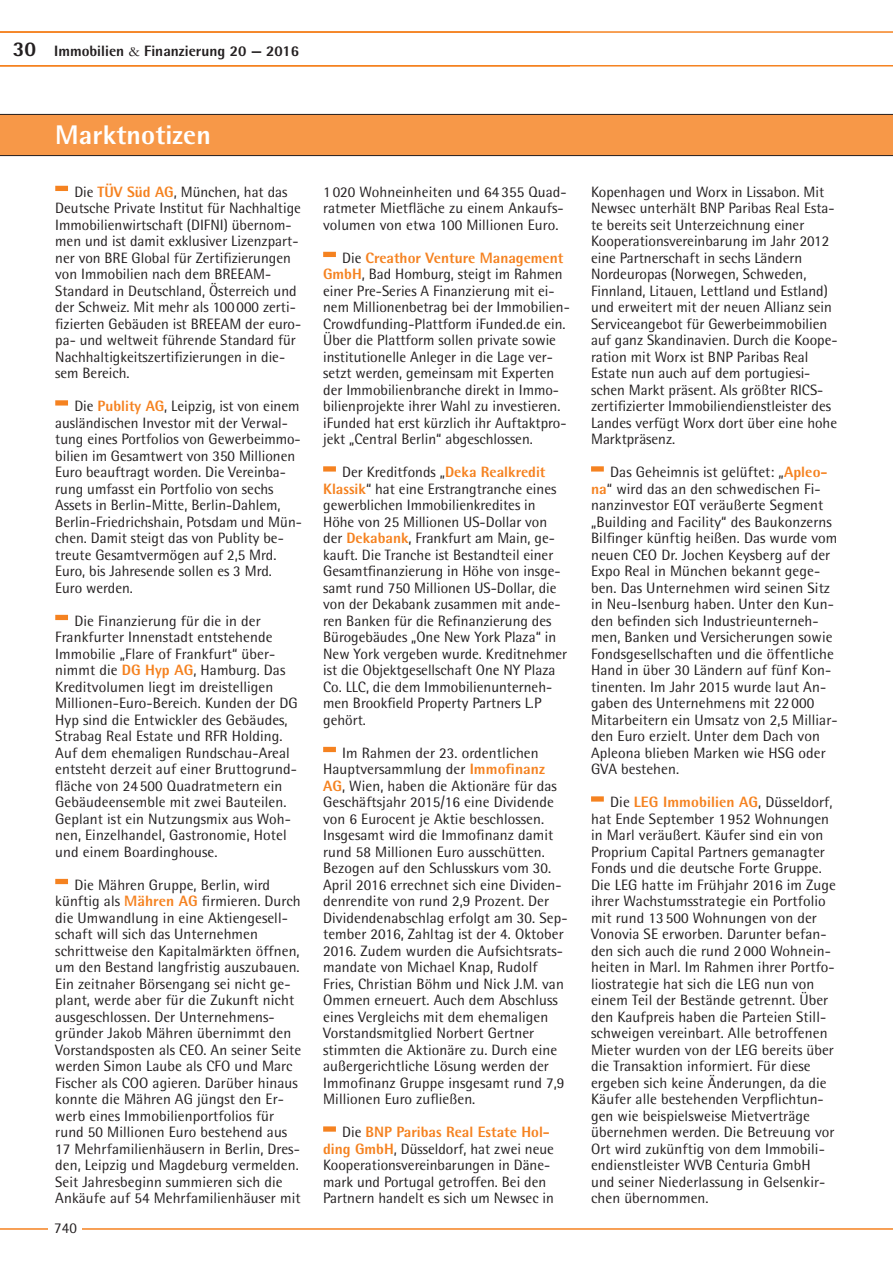
<style>
.page{position:relative;width:893px;height:1263px;background:#fff}
.page>*{position:absolute;margin:0;border:0;box-sizing:border-box;transform-origin:0 0}
.t1{font:800 27px "Rotis Semi Sans";letter-spacing:.005em;color:#fff}
.t2{font:15px/16.5px "Rotis Semi Sans";letter-spacing:.005em;color:#231f20}
.t3{font:800 15px "Rotis Semi Sans";color:#231f20}
.s1{font-size:21px}
.s2{font-family:"Garamond";font-weight:400}
.s3{font-weight:800;color:#f58220}
</style>
<div class="page">
<hr style="left:0;top:1228px;width:893px;height:2px;background:#f58220">
<div style="left:49px;top:1214px;width:24px;height:31px;background:#fff"></div>
<div style="left:50px;top:1215px;width:32px;height:31px;background:#fff"></div>
<div style="left:55px;top:186px;width:13px;height:5px;background:#f58220"></div>
<div style="left:55px;top:400px;width:13px;height:6px;background:#f58220"></div>
<div style="left:55px;top:615px;width:13px;height:5px;background:#f58220"></div>
<div style="left:55px;top:879px;width:13px;height:5px;background:#f58220"></div>
<div style="left:323px;top:252px;width:13px;height:5px;background:#f58220"></div>
<div style="left:323px;top:466px;width:13px;height:6px;background:#f58220"></div>
<div style="left:323px;top:747px;width:13px;height:5px;background:#f58220"></div>
<div style="left:323px;top:1126px;width:13px;height:6px;background:#f58220"></div>
<div style="left:0;top:114px;width:893px;height:42px;background:#f79848"></div>
<svg style="left:0;top:31px;width:893px;height:36px"></svg>
<div style="left:591px;top:466px;width:13px;height:6px;background:#f58220"></div>
<div style="left:591px;top:796px;width:13px;height:6px;background:#f58220"></div>
<p class="t3" style="left:13px;top:41px;width:288px"><span class="s1">30</span> Immobilien <span class="s2">&amp;</span> Finanzierung 20 — 2016</p>
<h1 class="t1" style="left:55px;top:117px;width:157px">Marktnotizen</h1>
<p class="t2" style="left:55px;top:183px;width:247px;text-indent:19px">Die <span class="s3">TÜV Süd AG</span>, München, hat das Deutsche Private Institut für Nachhaltige Immobilienwirtschaft (DIFNI) übernom&shy;men und ist damit exklusiver Lizenzpart&shy;ner von BRE Global für Zertifizierungen von Immobilien nach dem BREEAM-Standard in Deutschland, Österreich und der Schweiz. Mit mehr als 100000 zerti&shy;fizierten Gebäuden ist BREEAM der euro&shy;pa- und weltweit führende Standard für Nachhaltigkeitszertifizierungen in die&shy;sem Bereich.</p>
<p class="t2" style="left:55px;top:398px;width:248px;text-indent:19px">Die <span class="s3">Publity AG</span>, Leipzig, ist von einem ausländischen Investor mit der Verwal&shy;tung eines Portfolios von Gewerbeimmo&shy;bilien im Gesamtwert von 350 Millionen Euro beauftragt worden. Die Vereinba&shy;rung umfasst ein Portfolio von sechs Assets in Berlin-Mitte, Berlin-Dahlem, Berlin-Friedrichshain, Potsdam und Mün&shy;chen. Damit steigt das von Publity be&shy;treute Gesamtvermögen auf 2,5 Mrd.<br>Euro, bis Jahresende sollen es 3 Mrd.<br>Euro werden.</p>
<p class="t2" style="left:55px;top:612px;width:244px;text-indent:19px">Die Finanzierung für die in der Frankfurter Innenstadt entstehende Immobilie „Flare of Frankfurt“ über&shy;nimmt die <span class="s3">DG Hyp AG</span>, Hamburg. Das Kreditvolumen liegt im dreistelligen Millionen-Euro-Bereich. Kunden der DG Hyp sind die Entwickler des Gebäudes, Strabag Real Estate und RFR Holding.<br>Auf dem ehemaligen Rundschau-Areal entsteht derzeit auf einer Bruttogrund&shy;fläche von 24 500 Quadratmetern ein Gebäudeensemble mit zwei Bauteilen.<br>Geplant ist ein Nutzungsmix aus Woh&shy;nen, Einzelhandel, Gastronomie, Hotel und einem Boardinghouse.</p>
<p class="t2" style="left:55px;top:876px;width:248px;text-indent:19px">Die Mähren Gruppe, Berlin, wird künftig als <span class="s3">Mähren AG</span> firmieren. Durch die Umwandlung in eine Aktiengesell&shy;schaft will sich das Unternehmen schrittweise den Kapitalmärkten öffnen, um den Bestand langfristig auszubauen.<br>Ein zeitnaher Börsengang sei nicht ge&shy;plant, werde aber für die Zukunft nicht ausgeschlossen. Der Unternehmens&shy;gründer Jakob Mähren übernimmt den Vorstandsposten als CEO. An seiner Seite werden Simon Laube als CFO und Marc Fischer als COO agieren. Darüber hinaus konnte die Mähren AG jüngst den Er&shy;werb eines Immobilienportfolios für rund 50 Millionen Euro bestehend aus 17 Mehrfamilienhäusern in Berlin, Dres&shy;den, Leipzig und Magdeburg vermelden.<br>Seit Jahresbeginn summieren sich die Ankäufe auf 54 Mehrfamilienhäuser mit</p>
<p class="t2" style="left:54px;top:1219px;width:24px">740</p>
<p class="t2" style="left:54px;top:1219px;width:15px">xx</p>
<p class="t2" style="left:323px;top:183px;width:245px">1 020 Wohneinheiten und 64 355 Quad&shy;ratmeter Mietfläche zu einem Ankaufs&shy;volumen von etwa 100 Millionen Euro.</p>
<p class="t2" style="left:323px;top:249px;width:248px;text-indent:19px">Die <span class="s3">Creathor Venture Management GmbH</span>, Bad Homburg, steigt im Rahmen einer Pre-Series A Finanzierung mit ei&shy;nem Millionenbetrag bei der Immobilien-Crowdfunding-Plattform iFunded.de ein.<br>Über die Plattform sollen private sowie institutionelle Anleger in die Lage ver&shy;setzt werden, gemeinsam mit Experten der Immobilienbranche direkt in Immo&shy;bilienprojekte ihrer Wahl zu investieren. iFunded hat erst kürzlich ihr Auftaktpro&shy;jekt „Central Berlin“ abgeschlossen.</p>
<p class="t2" style="left:323px;top:464px;width:246px;text-indent:19px">Der Kreditfonds „<span class="s3">Deka Realkredit Klassik</span>“ hat eine Erstrangtranche eines gewerblichen Immobilienkredites in Höhe von 25 Millionen US-Dollar von der <span class="s3">Dekabank</span>, Frankfurt am Main, ge&shy;kauft. Die Tranche ist Bestandteil einer Gesamtfinanzierung in Höhe von insge&shy;samt rund 750 Millionen US-Dollar, die von der Dekabank zusammen mit ande&shy;ren Banken für die Refinanzierung des Bürogebäudes „One New York Plaza“ in New York vergeben wurde. Kreditnehmer ist die Objektgesellschaft One NY Plaza Co. LLC, die dem Immobilienunterneh&shy;men Brookfield Property Partners L.P gehört.</p>
<p class="t2" style="left:323px;top:744px;width:246px;text-indent:19px">Im Rahmen der 23. ordentlichen Hauptversammlung der <span class="s3">Immofinanz AG</span>, Wien, haben die Aktionäre für das Geschäftsjahr 2015/16 eine Dividende von 6 Eurocent je Aktie beschlossen.<br>Insgesamt wird die Immofinanz damit rund 58 Millionen Euro ausschütten.<br>Bezogen auf den Schlusskurs vom 30.<br>April 2016 errechnet sich eine Dividen&shy;denrendite von rund 2,9 Prozent. Der Dividendenabschlag erfolgt am 30. Sep&shy;tember 2016, Zahltag ist der 4. Oktober 2016. Zudem wurden die Aufsichtsrats&shy;mandate von Michael Knap, Rudolf Fries, Christian Böhm und Nick J.M. van Ommen erneuert. Auch dem Abschluss eines Vergleichs mit dem ehemaligen Vorstandsmitglied Norbert Gertner stimmten die Aktionäre zu. Durch eine außergerichtliche Lösung werden der Immofinanz Gruppe insgesamt rund 7,9<br>Millionen Euro zufließen.</p>
<p class="t2" style="left:323px;top:1124px;width:232px;text-indent:19px">Die <span class="s3">BNP Paribas Real Estate Hol&shy;ding GmbH</span>, Düsseldorf, hat zwei neue Kooperationsvereinbarungen in Däne&shy;mark und Portugal getroffen. Bei den Partnern handelt es sich um Newsec in</p>
<p class="t2" style="left:591px;top:183px;width:248px">Kopenhagen und Worx in Lissabon. Mit Newsec unterhält BNP Paribas Real Esta&shy;te bereits seit Unterzeichnung einer Kooperationsvereinbarung im Jahr 2012 eine Partnerschaft in sechs Ländern Nordeuropas (Norwegen, Schweden, Finnland, Litauen, Lettland und Estland) und erweitert mit der neuen Allianz sein Serviceangebot für Gewerbeimmobilien auf ganz Skandinavien. Durch die Koope&shy;ration mit Worx ist BNP Paribas Real Estate nun auch auf dem portugiesi&shy;schen Markt präsent. Als größter RICS&shy;zertifizierter Immobiliendienstleister des Landes verfügt Worx dort über eine hohe Marktpräsenz.</p>
<p class="t2" style="left:591px;top:464px;width:248px;text-indent:19px">Das Geheimnis ist gelüftet: „<span class="s3">Apleo&shy;na</span>“ wird das an den schwedischen Fi&shy;nanzinvestor EQT veräußerte Segment „Building and Facility“ des Baukonzerns Bilfinger künftig heißen. Das wurde vom neuen CEO Dr. Jochen Keysberg auf der Expo Real in München bekannt gege&shy;ben. Das Unternehmen wird seinen Sitz in Neu-Isenburg haben. Unter den Kun&shy;den befinden sich Industrieunterneh&shy;men, Banken und Versicherungen sowie Fondsgesellschaften und die öffentliche Hand in über 30 Ländern auf fünf Kon&shy;tinenten. Im Jahr 2015 wurde laut An&shy;gaben des Unternehmens mit 22 000<br>Mitarbeitern ein Umsatz von 2,5 Milliar&shy;den Euro erzielt. Unter dem Dach von Apleona blieben Marken wie HSG oder GVA bestehen.</p>
<p class="t2" style="left:591px;top:794px;width:246px;text-indent:19px">Die <span class="s3">LEG Immobilien AG</span>, Düsseldorf, hat Ende September 1 952 Wohnungen in Marl veräußert. Käufer sind ein von Proprium Capital Partners gemanagter Fonds und die deutsche Forte Gruppe.<br>Die LEG hatte im Frühjahr 2016 im Zuge ihrer Wachstumsstrategie ein Portfolio mit rund 13 500 Wohnungen von der Vonovia SE erworben. Darunter befan&shy;den sich auch die rund 2 000 Wohnein&shy;heiten in Marl. Im Rahmen ihrer Portfo&shy;liostrategie hat sich die LEG nun von einem Teil der Bestände getrennt. Über den Kaufpreis haben die Parteien Still&shy;schweigen vereinbart. Alle betroffenen Mieter wurden von der LEG bereits über die Transaktion informiert. Für diese ergeben sich keine Änderungen, da die Käufer alle bestehenden Verpflichtun&shy;gen wie beispielsweise Mietverträge übernehmen werden. Die Betreuung vor Ort wird zukünftig von dem Immobili&shy;endienstleister WVB Centuria GmbH und seiner Niederlassung in Gelsenkir&shy;chen übernommen.</p>
</div>
